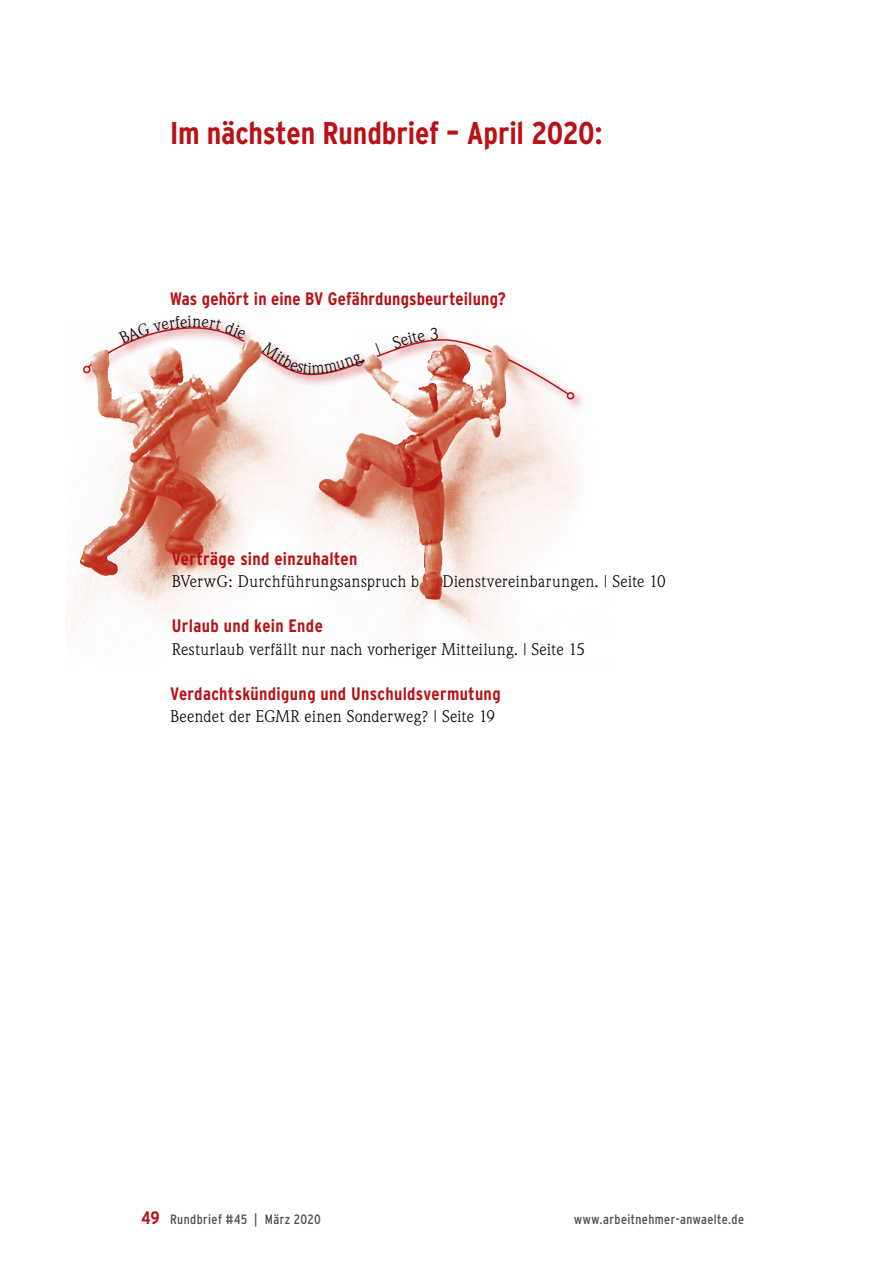
<style>
.page{position:relative;width:893px;height:1263px;background:#fff}
.page>*{position:absolute;margin:0;border:0;box-sizing:border-box;transform-origin:0 0}
.t1{font:700 condensed 31.5px "Interstate";letter-spacing:-.005em;color:#b91115}
.t2{font:700 condensed 18px "Interstate";letter-spacing:.015em;color:#b91115}
.t3{font:16.5px "Weidemann";letter-spacing:.02em;color:#000}
.t4{font:condensed 13.5px "Interstate";letter-spacing:.03em;color:#504f53}
.s1{font-weight:700;font-size:18px;color:#b91115}
</style>
<div class="page">
<img style="left:67px;top:411px;width:512px;height:229px">
<div style="left:80px;top:313px;width:506px;height:98px;background:#b91115;opacity:.75"></div>
<div style="left:83px;top:366px;width:8px;height:7px;border:2px solid #b91115;border-radius:50%"></div>
<div style="left:567px;top:392px;width:7px;height:7px;border:2px solid #b91115;border-radius:50%"></div>
<svg style="left:86px;top:316px;width:484px;height:80px"></svg>
<h1 class="t1" style="left:170px;top:115px;width:434px">Im nächsten Rundbrief – April 2020:</h1>
<p class="t2" style="left:170px;top:289px;width:337px">Was gehört in eine BV Gefährdungsbeurteilung?</p>
<p class="t2" style="left:172px;top:548px;width:187px">Verträge sind einzuhalten</p>
<p class="t3" style="left:172px;top:572px;width:249px">BVerwG: Durchführungsanspruch b</p>
<p class="t3" style="left:443px;top:572px;width:225px">Dienstvereinbarungen. | Seite 10</p>
<p class="t2" style="left:172px;top:616px;width:152px">Urlaub und kein Ende</p>
<p class="t3" style="left:172px;top:639px;width:415px">Resturlaub verfällt nur nach vorheriger Mitteilung. | Seite 15</p>
<p class="t2" style="left:170px;top:683px;width:332px">Verdachtskündigung und Unschuldsvermutung</p>
<p class="t3" style="left:170px;top:707px;width:327px">Beendet der EGMR einen Sonderweg? | Seite 19</p>
<p class="t4" style="left:141px;top:1212px;width:181px"><span class="s1">49</span> Rundbrief #45 | März 2020</p>
<p class="t4" style="left:574px;top:1212px;width:172px">www.arbeitnehmer-anwaelte.de</p>
</div>
